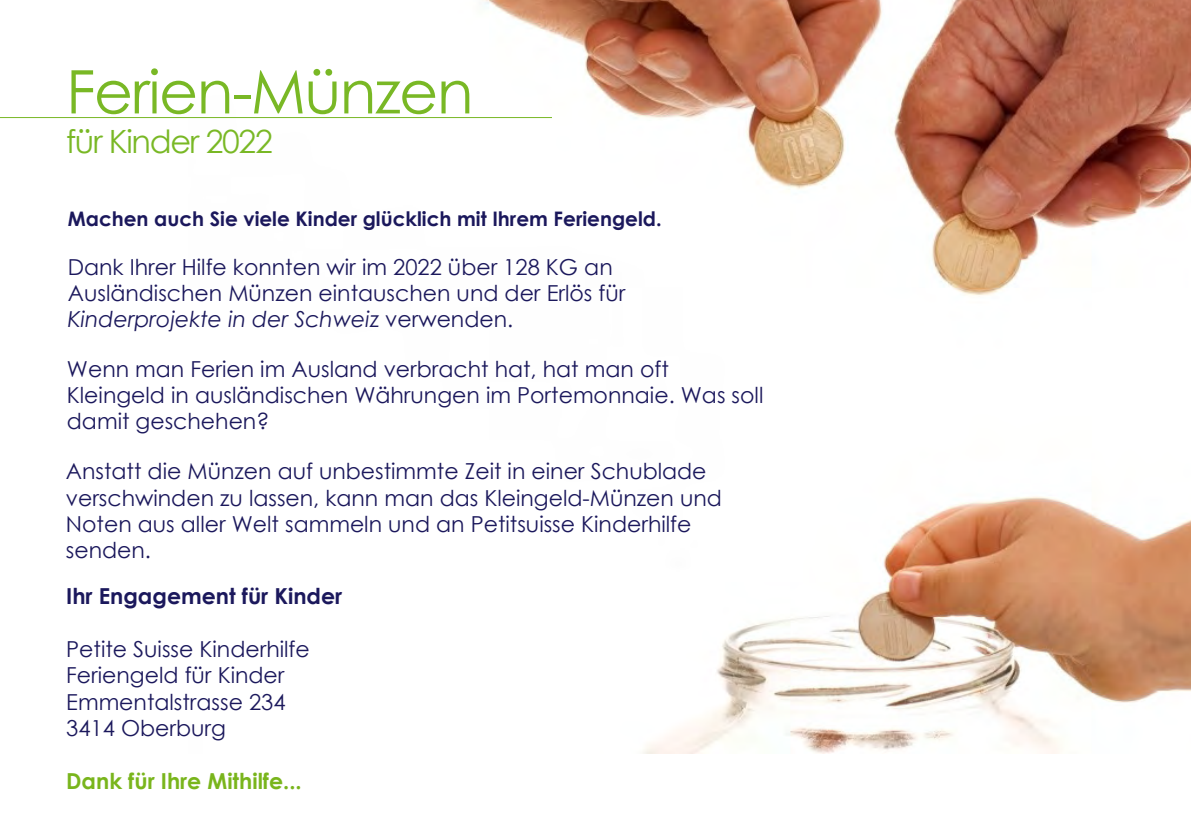
<style>
.page{position:relative;width:1191px;height:840px;background:#fff}
.page>*{position:absolute;margin:0;border:0;box-sizing:border-box;transform-origin:0 0}
.t1{font:60px "Century Gothic";letter-spacing:-.02em;color:#79b825}
.t2{font:32px "Century Gothic";letter-spacing:-.04em;color:#79b825}
.t3{font:22px/26.4px "Century Gothic";color:#1b185c}
.t4{font:700 22px "Century Gothic";color:#1b185c}
.t5{font:700 22px "Century Gothic";color:#79b51c}
.t6{font:700 20px "Century Gothic";color:#1b185c}
.s1{font-style:italic}
</style>
<div class="page">
<img style="left:188px;top:0;width:1003px;height:752px">
<hr style="left:0;top:117px;width:552px;height:1px;background:#79b825">
<h1 class="t1" style="left:66px;top:50px;width:409px">Ferien-Münzen</h1>
<h2 class="t2" style="left:66px;top:119px;width:208px">für Kinder 2022</h2>
<p class="t6" style="left:68px;top:204px;width:595px">Machen auch Sie viele Kinder glücklich mit Ihrem Feriengeld.</p>
<p class="t3" style="left:68px;top:253px;width:559px">Dank Ihrer Hilfe konnten wir im 2022 über 128 KG an<br>Ausländischen Münzen eintauschen und der Erlös für<br><span class="s1">Kinderprojekte in der Schweiz</span> verwenden.</p>
<p class="t3" style="left:67px;top:355px;width:698px">Wenn man Ferien im Ausland verbracht hat, hat man oft<br>Kleingeld in ausländischen Währungen im Portemonnaie. Was soll damit geschehen?</p>
<p class="t3" style="left:66px;top:457px;width:657px">Anstatt die Münzen auf unbestimmte Zeit in einer Schublade verschwinden zu lassen, kann man das Kleingeld-Münzen und Noten aus aller Welt sammeln und an Petitsuisse Kinderhilfe senden.</p>
<p class="t4" style="left:66px;top:579px;width:277px">Ihr Engagement für Kinder</p>
<p class="t3" style="left:66px;top:635px;width:245px">Petite Suisse Kinderhilfe<br>Feriengeld für Kinder<br>Emmentalstrasse 234<br>3414 Oberburg</p>
<p class="t5" style="left:66px;top:764px;width:237px">Dank für Ihre Mithilfe...</p>
</div>
